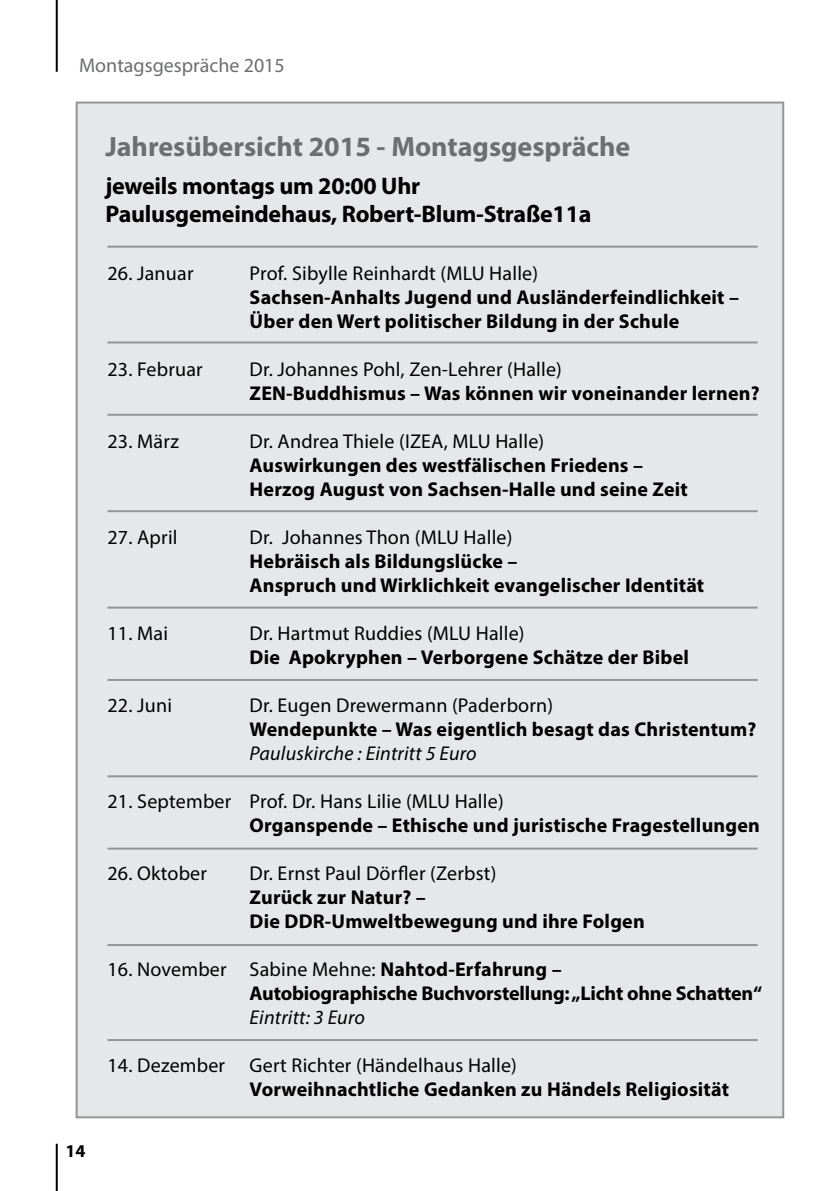
<style>
.page{position:relative;width:840px;height:1191px;background:#fff}
.page>*{position:absolute;margin:0;border:0;box-sizing:border-box;transform-origin:0 0}
.t1{font:700 28px "Myriad Pro";color:#6d6e71}
.t2{font:700 24px/28px "Myriad Pro";letter-spacing:-.01em;color:#000}
.t3{font:700 20px/24px "Myriad Pro";letter-spacing:.01em;color:#000}
.t4{font:20px "Myriad Pro";letter-spacing:.01em;color:#000}
.t5{font:700 20px/24px "Myriad Pro";letter-spacing:-.01em;color:#000}
.t6{font:italic 20px "Myriad Pro";letter-spacing:.01em;color:#000}
.t7{font:20px "Myriad Pro";color:#6d6e71}
.t8{font:700 18px "Myriad Pro";color:#000}
.s1{font-weight:400}
</style>
<div class="page">
<hr style="left:56px;top:1143px;width:2px;height:48px;background:#000">
<hr style="left:56px;top:0;width:2px;height:72px;background:#000">
<div style="left:76px;top:102px;width:707px;height:1016px;background:#e6e7e8;border:2px solid #939598"></div>
<hr style="left:107px;top:341px;width:650px;height:2px;background:#939598">
<hr style="left:107px;top:414px;width:650px;height:2px;background:#939598">
<hr style="left:107px;top:510px;width:650px;height:2px;background:#939598">
<hr style="left:107px;top:606px;width:650px;height:2px;background:#939598">
<hr style="left:107px;top:679px;width:650px;height:2px;background:#939598">
<hr style="left:107px;top:775px;width:650px;height:2px;background:#939598">
<hr style="left:107px;top:847px;width:650px;height:2px;background:#939598">
<hr style="left:107px;top:246px;width:650px;height:2px;background:#939598">
<hr style="left:107px;top:944px;width:650px;height:2px;background:#939598">
<hr style="left:107px;top:1039px;width:650px;height:2px;background:#939598">
<p class="t7" style="left:79px;top:53px;width:207px">Montagsgespräche 2015</p>
<h1 class="t1" style="left:105px;top:128px;width:526px">Jahresübersicht 2015 - Montagsgespräche</h1>
<p class="t2" style="left:105px;top:171px;width:487px">jeweils montags um 20:00 Uhr<br>Paulusgemeindehaus, Robert-Blum-Straße11a</p>
<p class="t8" style="left:65px;top:1139px;width:21px">14</p>
<p class="t4" style="left:107px;top:261px;width:88px">26. Januar</p>
<p class="t4" style="left:249px;top:261px;width:290px">Prof. Sibylle Reinhardt (MLU Halle)</p>
<p class="t3" style="left:249px;top:284px;width:490px">Sachsen-Anhalts Jugend und Ausländerfeindlichkeit –<br>Über den Wert politischer Bildung in der Schule</p>
<p class="t4" style="left:107px;top:357px;width:97px">23. Februar</p>
<p class="t4" style="left:249px;top:357px;width:314px">Dr. Johannes Pohl, Zen-Lehrer (Halle)</p>
<p class="t3" style="left:249px;top:380px;width:511px">ZEN-Buddhismus – Was können wir voneinander lernen?</p>
<p class="t4" style="left:107px;top:429px;width:73px">23. März</p>
<p class="t4" style="left:249px;top:429px;width:296px">Dr. Andrea Thiele (IZEA, MLU Halle)</p>
<p class="t3" style="left:249px;top:452px;width:439px">Auswirkungen des westfälischen Friedens –<br>Herzog August von Sachsen-Halle und seine Zeit</p>
<p class="t4" style="left:107px;top:525px;width:72px">27. April</p>
<p class="t4" style="left:249px;top:525px;width:264px">Dr. Johannes Thon (MLU Halle)</p>
<p class="t3" style="left:249px;top:548px;width:456px">Hebräisch als Bildungslücke –<br>Anspruch und Wirklichkeit evangelischer Identität</p>
<p class="t4" style="left:107px;top:621px;width:62px">11. Mai</p>
<p class="t4" style="left:249px;top:621px;width:276px">Dr. Hartmut Ruddies (MLU Halle)</p>
<p class="t3" style="left:249px;top:644px;width:441px">Die Apokryphen – Verborgene Schätze der Bibel</p>
<p class="t4" style="left:107px;top:693px;width:66px">22. Juni</p>
<p class="t4" style="left:249px;top:693px;width:305px">Dr. Eugen Drewermann (Paderborn)</p>
<p class="t3" style="left:249px;top:716px;width:508px">Wendepunkte – Was eigentlich besagt das Christentum?</p>
<p class="t6" style="left:249px;top:741px;width:228px">Pauluskirche : Eintritt 5 Euro</p>
<p class="t4" style="left:107px;top:789px;width:397px">21. September Prof. Dr. Hans Lilie (MLU Halle)</p>
<p class="t3" style="left:249px;top:812px;width:511px">Organspende – Ethische und juristische Fragestellungen</p>
<p class="t4" style="left:107px;top:861px;width:101px">26. Oktober</p>
<p class="t4" style="left:249px;top:861px;width:248px">Dr. Ernst Paul Dörfler (Zerbst)</p>
<p class="t3" style="left:249px;top:884px;width:396px">Zurück zur Natur? –<br>Die DDR-Umweltbewegung und ihre Folgen</p>
<p class="t5" style="left:249px;top:956px;width:514px;text-indent:-142px"><span class="s1">16. November Sabine Mehne:</span> Nahtod-Erfahrung –<br>Autobiographische Buchvorstellung: „Licht ohne Schatten“</p>
<p class="t6" style="left:249px;top:1005px;width:117px">Eintritt: 3 Euro</p>
<p class="t4" style="left:107px;top:1053px;width:411px">14. Dezember Gert Richter (Händelhaus Halle)</p>
<p class="t3" style="left:249px;top:1076px;width:480px">Vorweihnachtliche Gedanken zu Händels Religiosität</p>
</div>
